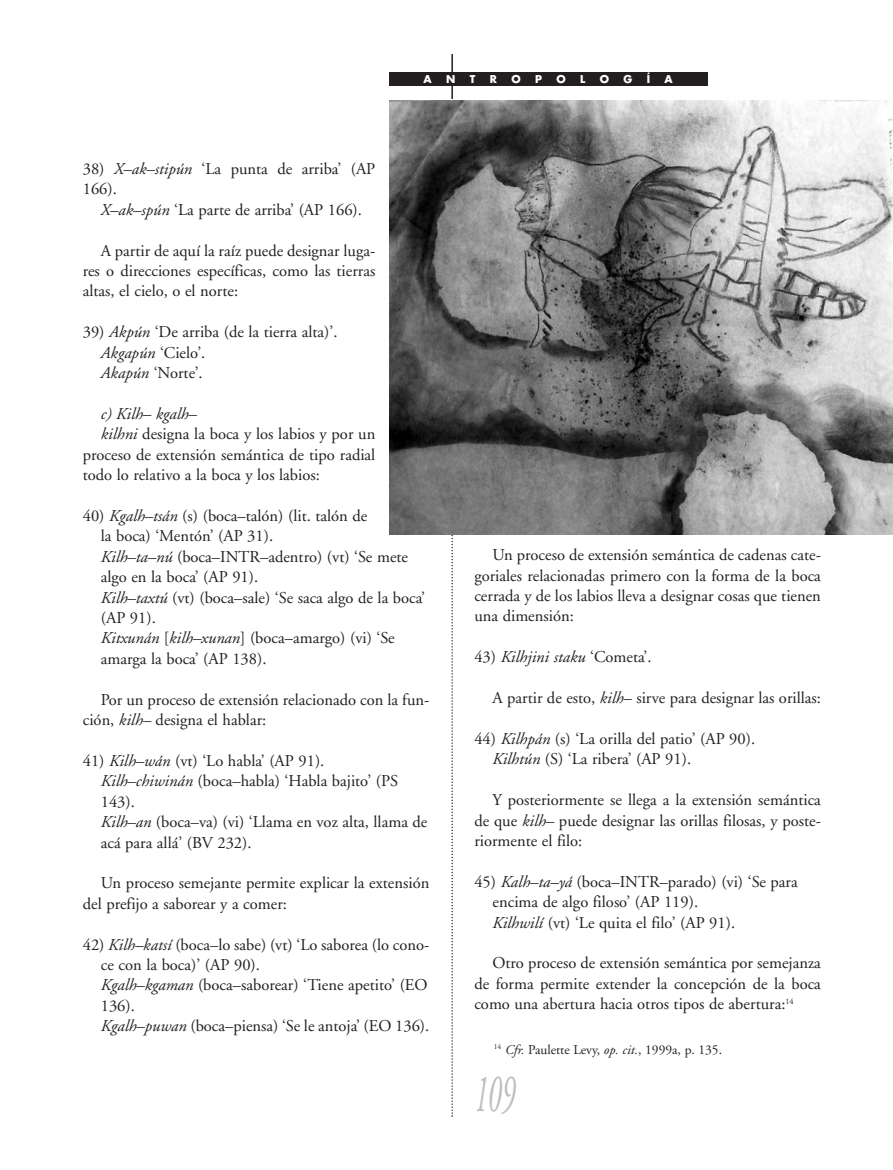
<style>
.page{position:relative;width:893px;height:1170px;background:#fff}
.page>*{position:absolute;margin:0;border:0;box-sizing:border-box;transform-origin:0 0}
.t1{font:italic 54px "Adobe Garamond";color:#bcbdc0;scale:.5 1}
.t2{font:16.5px/20.4px "Adobe Garamond";color:#231f20}
.t3{font:italic 16.5px "Adobe Garamond";color:#231f20}
.t4{font:13.5px "Adobe Garamond";color:#231f20}
.t5{font:700 10.5px "Futura";color:#fff}
.s1{font-style:italic}
.s2{font-style:normal}
</style>
<div class="page">
<hr style="left:451px;top:54px;width:2px;height:306px;background:#231f20">
<svg style="left:451px;top:534px;width:2px;height:582px"></svg>
<div style="left:389px;top:72px;width:318px;height:14px;background:#231f20"></div>
<img style="left:389px;top:100px;width:504px;height:434px">
<p class="t5" style="left:424px;top:74px;width:10px">A</p>
<p class="t5" style="left:446px;top:74px;width:11px">N</p>
<p class="t5" style="left:470px;top:74px;width:7px">T</p>
<p class="t5" style="left:490px;top:74px;width:9px">R</p>
<p class="t5" style="left:511px;top:74px;width:11px">O</p>
<p class="t5" style="left:535px;top:74px;width:8px">P</p>
<p class="t5" style="left:556px;top:74px;width:11px">O</p>
<p class="t5" style="left:580px;top:74px;width:7px">L</p>
<p class="t5" style="left:600px;top:74px;width:11px">O</p>
<p class="t5" style="left:623px;top:74px;width:10px">G</p>
<p class="t5" style="left:647px;top:74px;width:5px">Í</p>
<p class="t5" style="left:664px;top:74px;width:10px">A</p>
<p class="t2" style="left:83px;top:160px;width:294px">38) <span class="s1">X–ak–stipún</span> ‘La punta de arriba’ (AP<br>166).</p>
<p class="t2" style="left:101px;top:201px;width:263px"><span class="s1">X–ak–spún</span> ‘La parte de arriba’ (AP 166).</p>
<p class="t2" style="left:83px;top:241px;width:294px;text-align:justify;text-indent:18px">A partir de aquí la raíz puede designar luga&shy;res o direcciones específicas, como las tierras altas, el cielo, o el norte:</p>
<p class="t2" style="left:101px;top:323px;width:238px;text-indent:-18px">39) <span class="s1">Akpún</span> ‘De arriba (de la tierra alta)’.<br><span class="s1">Akgapún</span> ‘Cielo’.<br><span class="s1">Akapún</span> ‘Norte’.</p>
<p class="t3" style="left:101px;top:407px;width:98px">c) Kilh– kgalh–</p>
<p class="t2" style="left:101px;top:425px;width:276px"><span class="s1">kilhni</span> designa la boca y los labios y por un</p>
<p class="t2" style="left:83px;top:445px;width:294px">proceso de extensión semántica de tipo radial</p>
<p class="t2" style="left:83px;top:466px;width:239px">todo lo relativo a la boca y los labios:</p>
<p class="t2" style="left:101px;top:507px;width:326px;text-indent:-18px">40) <span class="s1">Kgalh–tsán</span> (s) (boca–talón) (lit. talón de<br>la boca) ‘Mentón’ (AP 31).<br><span class="s1">Kilh–ta–nú</span> (boca–INTR–adentro) (vt) ‘Se mete algo en la boca’ (AP 91).<br><span class="s1">Kilh–taxtú</span> (vt) (boca–sale) ‘Se saca algo de la boca’ (AP 91).<br><span class="s1">Kitxunán</span> [<span class="s1">kilh–xunan</span>] (boca–amargo) (vi) ‘Se amarga la boca’ (AP 138).</p>
<p class="t2" style="left:83px;top:690px;width:348px;text-indent:18px">Por un proceso de extensión relacionado con la fun&shy;ción, <span class="s1">kilh–</span> designa el hablar:</p>
<p class="t2" style="left:101px;top:751px;width:328px;text-indent:-18px">41) <span class="s1">Kilh–wán</span> (vt) ‘Lo habla’ (AP 91).<br><span class="s1">Kilh–chiwinán</span> (boca–habla) ‘Habla bajito’ (PS 143).<br><span class="s1">Kilh–an</span> (boca–va) (vi) ‘Llama en voz alta, llama de acá para allá’ (BV 232).</p>
<p class="t2" style="left:83px;top:874px;width:348px;text-indent:18px">Un proceso semejante permite explicar la extensión del prefijo a saborear y a comer:</p>
<p class="t2" style="left:101px;top:935px;width:330px;text-indent:-18px">42) <span class="s1">Kilh–katsí</span> (boca–lo sabe) (vt) ‘Lo saborea (lo cono&shy;ce con la boca)’ (AP 90).<br><span class="s1">Kgalh–kgaman</span> (boca–saborear) ‘Tiene apetito’ (EO 136).<br><span class="s1">Kgalh–puwan</span> (boca–piensa) ‘Se le antoja’ (EO 136).</p>
<p class="t2" style="left:474px;top:546px;width:348px;text-align:justify;text-indent:18px">Un proceso de extensión semántica de cadenas cate&shy;goriales relacionadas primero con la forma de la boca cerrada y de los labios lleva a designar cosas que tienen una dimensión:</p>
<p class="t3" style="left:474px;top:650px;width:179px"><span class="s2">43)</span> Kilhjini staku <span class="s2">‘Cometa’.</span></p>
<p class="t2" style="left:492px;top:689px;width:330px">A partir de esto, <span class="s1">kilh</span>– sirve para designar las orillas:</p>
<p class="t2" style="left:492px;top:729px;width:264px;text-indent:-18px">44) <span class="s1">Kilhpán</span> (s) ‘La orilla del patio’ (AP 90).<br><span class="s1">Kilhtún</span> (S) ‘La ribera’ (AP 91).</p>
<p class="t2" style="left:474px;top:791px;width:348px;text-align:justify;text-indent:18px">Y posteriormente se llega a la extensión semántica de que <span class="s1">kilh–</span> puede designar las orillas filosas, y poste&shy;riormente el filo:</p>
<p class="t2" style="left:492px;top:872px;width:307px;text-indent:-18px">45) <span class="s1">Kalh–ta–yá</span> (boca–INTR–parado) (vi) ‘Se para encima de algo filoso’ (AP 119).<br><span class="s1">Kilhwilí</span> (vt) ‘Le quita el filo’ (AP 91).</p>
<p class="t2" style="left:474px;top:954px;width:348px;text-align:justify;text-indent:18px">Otro proceso de extensión semántica por semejanza de forma permite extender la concepción de la boca como una abertura hacia otros tipos de abertura:<sup>14</sup></p>
<p class="t4" style="left:494px;top:1044px;width:230px"><sup>14</sup> <span class="s1">Cfr.</span> Paulette Levy, <span class="s1">op. cit.</span>, 1999a, p. 135.</p>
<h1 class="t1" style="left:474px;top:1071px;width:82px">109</h1>
</div>
